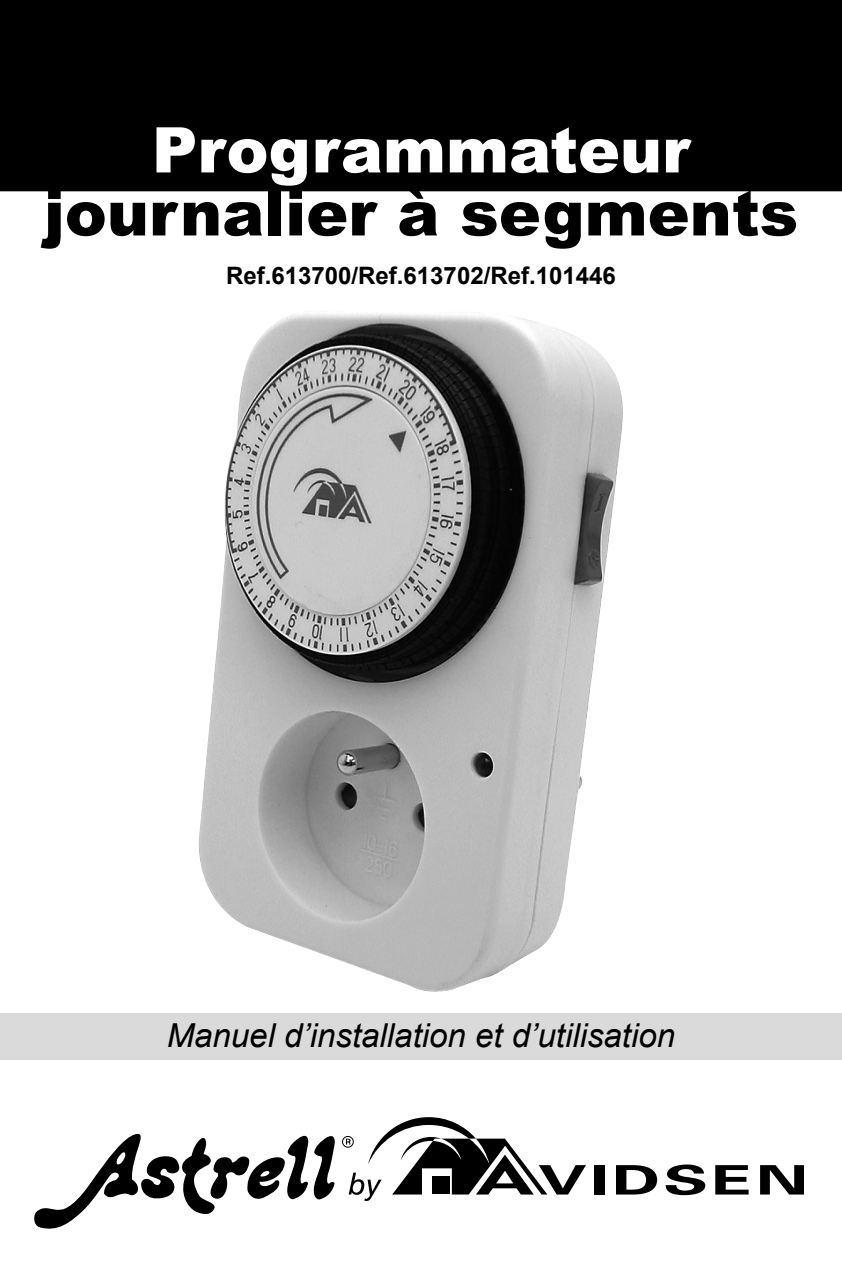
<style>
.page{position:relative;width:842px;height:1267px;background:#fff}
.page>*{position:absolute;margin:0;border:0;box-sizing:border-box;transform-origin:0 0}
.t1{font:900 63px "Arial";color:#000}
.t2{font:900 63px "Arial";color:#fff}
.t3{font:italic 33px "Arial";color:#000}
.t4{font:700 24px "Arial";color:#000}
</style>
<div class="page">
<svg style="left:34px;top:1133px;width:301px;height:95px"></svg>
<div style="left:593px;top:1165px;width:11px;height:29px;background:#000"></div>
<svg style="left:616px;top:1165px;width:41px;height:29px"></svg>
<svg style="left:665px;top:1164px;width:40px;height:31px"></svg>
<svg style="left:715px;top:1165px;width:33px;height:29px"></svg>
<svg style="left:760px;top:1165px;width:43px;height:29px"></svg>
<svg style="left:342px;top:1117px;width:243px;height:84px"></svg>
<div style="left:0;top:0;width:841px;height:191px;background:#000"></div>
<div style="left:0;top:1013px;width:841px;height:47px;background:#dadada"></div>
<img style="left:198px;top:312px;width:425px;height:680px">
<p class="t2" style="left:152px;top:115px;width:539px">Programmateur</p>
<p class="t1" style="left:44px;top:178px;width:755px">journalier à segments</p>
<p class="t4" style="left:226px;top:262px;width:391px">Ref.613700/Ref.613702/Ref.101446</p>
<p class="t3" style="left:167px;top:1016px;width:510px">Manuel d’installation et d’utilisation</p>
</div>
